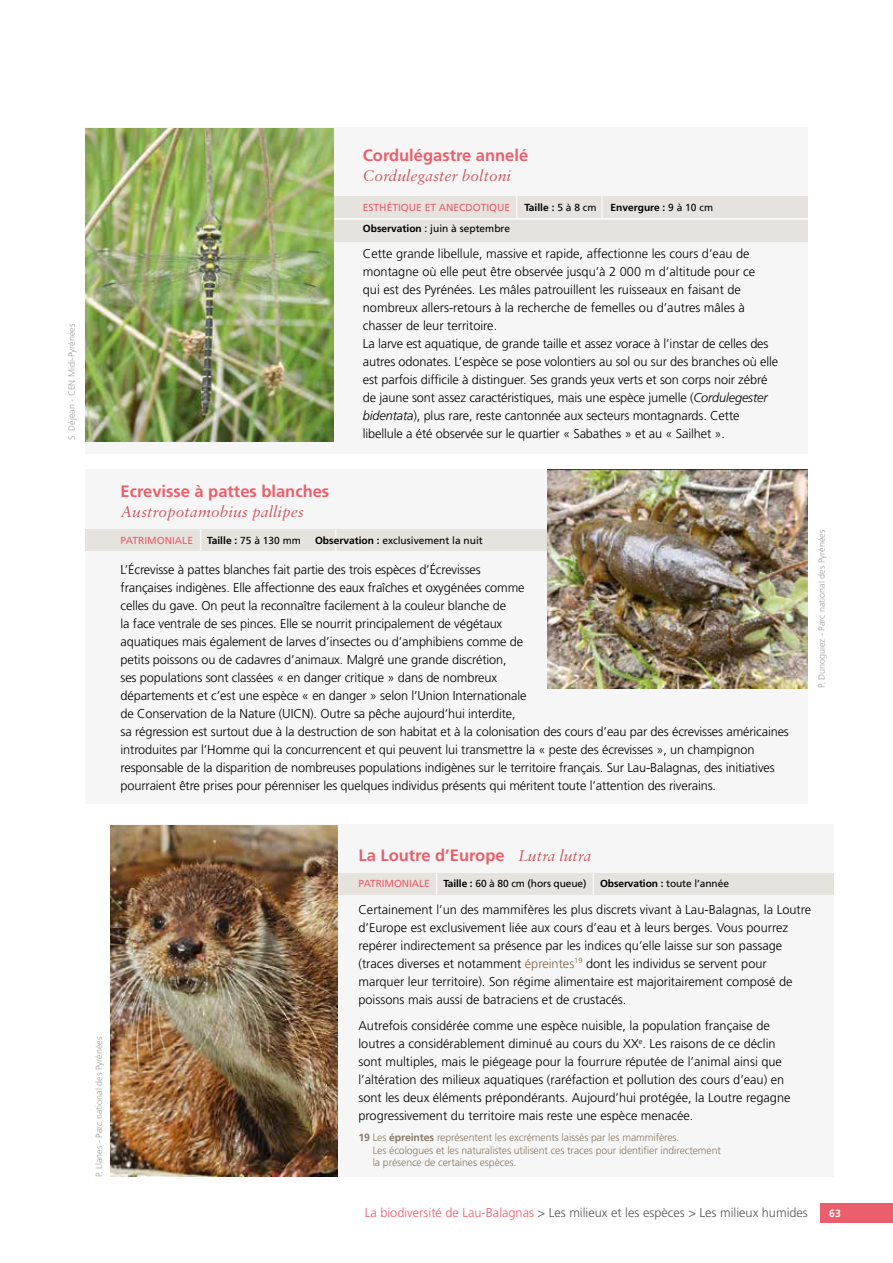
<style>
.page{position:relative;width:893px;height:1263px;background:#fff}
.page>*{position:absolute;margin:0;border:0;box-sizing:border-box;transform-origin:0 0}
.t1{font:700 16.5px "Frutiger";color:#eb5e6b}
.t2{font:italic 16.5px "Sabon MT Std";color:#c8525c}
.t3{font:300 12.75px/18px "Frutiger";letter-spacing:-.01em;color:#000}
.t4{font:300 12.75px "Frutiger";color:#565656}
.t5{font:300 10.5px/12.6px "Frutiger";letter-spacing:-.01em;color:#897965}
.t6{font:700 10.5px "Frutiger";color:#fff}
.t7{font:10.2px "Frutiger";color:#000}
.t8{font:700 10.2px "Frutiger";letter-spacing:-.01em;color:#000}
.t9{font:10.2px "Frutiger";color:#eb5e6b}
.t10{font:300 9px "Frutiger";color:#a0a1a1}
.s1{font-weight:400}
.s2{font-weight:700}
.s3{font-style:italic}
.s4{font-family:"Sabon MT Std";font-weight:400;font-style:italic;color:#c8525c}
.s5{color:#7e684a}
.s6{color:#eb5e6b}
</style>
<div class="page">
<div style="left:85px;top:128px;width:723px;height:326px;background:#f6f6f6"></div>
<div style="left:312px;top:196px;width:496px;height:22px;background:#e6e2dd"></div>
<hr style="left:601px;top:195px;width:2px;height:25px;background:#f6f6f6">
<svg style="left:516px;top:196px;width:1px;height:22px"></svg>
<div style="left:313px;top:220px;width:495px;height:22px;background:#e6e2dd"></div>
<img style="left:85px;top:128px;width:248px;height:313px">
<div style="left:85px;top:469px;width:723px;height:335px;background:#f6f6f6"></div>
<div style="left:85px;top:529px;width:510px;height:22px;background:#e6e2dd"></div>
<svg style="left:200px;top:529px;width:1px;height:22px"></svg>
<hr style="left:335px;top:529px;width:2px;height:24px;background:#f6f6f6">
<img style="left:547px;top:469px;width:261px;height:219px">
<div style="left:111px;top:824px;width:722px;height:353px;background:#f6f6f6"></div>
<div style="left:337px;top:873px;width:496px;height:21px;background:#e6e2dd"></div>
<svg style="left:593px;top:873px;width:1px;height:21px"></svg>
<svg style="left:436px;top:873px;width:1px;height:21px"></svg>
<img style="left:111px;top:825px;width:226px;height:351px">
<div style="left:821px;top:1203px;width:72px;height:20px;background:#eb5e6b"></div>
<p class="t10" style="left:67px;top:440px;width:118px;rotate:-90deg">S. Déjean - CEN Midi-Pyrénées</p>
<p class="t1" style="left:363px;top:146px;width:167px">Cordulégastre annelé</p>
<p class="t2" style="left:363px;top:166px;width:150px">Cordulegaster boltoni</p>
<p class="t9" style="left:363px;top:201px;width:149px">ESTHÉTIQUE ET ANECDOTIQUE</p>
<p class="t8" style="left:524px;top:201px;width:74px">Taille : <span class="s1">5 à 8 cm</span></p>
<p class="t8" style="left:611px;top:201px;width:104px">Envergure : <span class="s1">9 à 10 cm</span></p>
<p class="t7" style="left:363px;top:222px;width:149px"><span class="s2">Observation</span> : juin à septembre</p>
<p class="t3" style="left:363px;top:245px;width:417px">Cette grande libellule, massive et rapide, affectionne les cours d’eau de montagne où elle peut être observée jusqu’à 2 000 m d’altitude pour ce<br>qui est des Pyrénées. Les mâles patrouillent les ruisseaux en faisant de nombreux allers-retours à la recherche de femelles ou d’autres mâles à chasser de leur territoire.<br>La larve est aquatique, de grande taille et assez vorace à l’instar de celles des autres odonates. L’espèce se pose volontiers au sol ou sur des branches où elle est parfois difficile à distinguer. Ses grands yeux verts et son corps noir zébré de jaune sont assez caractéristiques, mais une espèce jumelle (<span class="s3">Cordulegester bidentata</span>), plus rare, reste cantonnée aux secteurs montagnards. Cette libellule a été observée sur le quartier « Sabathes » et au « Sailhet ».</p>
<p class="t1" style="left:121px;top:482px;width:210px">Ecrevisse à pattes blanches</p>
<p class="t2" style="left:121px;top:502px;width:185px">Austropotamobius pallipes</p>
<p class="t9" style="left:121px;top:534px;width:74px">PATRIMONIALE</p>
<p class="t7" style="left:207px;top:534px;width:95px"><span class="s2">Taille :</span> 75 à 130 mm</p>
<p class="t7" style="left:315px;top:534px;width:169px"><span class="s2">Observation :</span> exclusivement la nuit</p>
<p class="t3" style="left:121px;top:561px;width:670px">L’Écrevisse à pattes blanches fait partie des trois espèces d’Écrevisses<br>françaises indigènes. Elle affectionne des eaux fraîches et oxygénées comme<br>celles du gave. On peut la reconnaître facilement à la couleur blanche de<br>la face ventrale de ses pinces. Elle se nourrit principalement de végétaux<br>aquatiques mais également de larves d’insectes ou d’amphibiens comme de<br>petits poissons ou de cadavres d’animaux. Malgré une grande discrétion,<br>ses populations sont classées « en danger critique » dans de nombreux<br>départements et c’est une espèce « en danger » selon l’Union Internationale<br>de Conservation de la Nature (UICN). Outre sa pêche aujourd’hui interdite,<br>sa régression est surtout due à la destruction de son habitat et à la colonisation des cours d’eau par des écrevisses américaines introduites par l’Homme qui la concurrencent et qui peuvent lui transmettre la « peste des écrevisses », un champignon responsable de la disparition de nombreuses populations indigènes sur le territoire français. Sur Lau-Balagnas, des initiatives pourraient être prises pour pérenniser les quelques individus présents qui méritent toute l’attention des riverains.</p>
<p class="t10" style="left:817px;top:688px;width:160px;rotate:-90deg">P. Dunoguiez - Parc national des Pyrénées</p>
<p class="t10" style="left:94px;top:1177px;width:142px;rotate:-90deg">P. Llanes - Parc national des Pyrénées</p>
<p class="t1" style="left:358px;top:845px;width:234px">La Loutre d’Europe <span class="s4">Lutra lutra</span></p>
<p class="t9" style="left:358px;top:877px;width:73px">PATRIMONIALE</p>
<p class="t7" style="left:443px;top:877px;width:145px"><span class="s2">Taille :</span> 60 à 80 cm (hors queue)</p>
<p class="t8" style="left:600px;top:877px;width:130px">Observation : <span class="s1">toute l’année</span></p>
<p class="t3" style="left:358px;top:900px;width:454px">Certainement l’un des mammifères les plus discrets vivant à Lau-Balagnas, la Loutre d’Europe est exclusivement liée aux cours d’eau et à leurs berges. Vous pourrez repérer indirectement sa présence par les indices qu’elle laisse sur son passage (traces diverses et notamment <span class="s5">épreintes</span><sup>19</sup> dont les individus se servent pour marquer leur territoire). Son régime alimentaire est majoritairement composé de poissons mais aussi de batraciens et de crustacés.</p>
<p class="t3" style="left:358px;top:1017px;width:433px">Autrefois considérée comme une espèce nuisible, la population française de loutres a considérablement diminué au cours du XX<sup>e</sup>. Les raisons de ce déclin sont multiples, mais le piégeage pour la fourrure réputée de l’animal ainsi que l’altération des milieux aquatiques (raréfaction et pollution des cours d’eau) en sont les deux éléments prépondérants. Aujourd’hui protégée, la Loutre regagne progressivement du territoire mais reste une espèce menacée.</p>
<p class="t5" style="left:373px;top:1131px;width:350px;text-indent:-14px"><span class="s2">19</span> Les <span class="s2">épreintes</span> représentent les excréments laissés par les mammifères.<br>Les écologues et les naturalistes utilisent ces traces pour identifier indirectement la présence de certaines espèces.</p>
<p class="t4" style="left:365px;top:1206px;width:445px"><span class="s6">La biodiversité de Lau-Balagnas</span> &gt; Les milieux et les espèces &gt; Les milieux humides</p>
<p class="t6" style="left:829px;top:1207px;width:13px">63</p>
</div>
